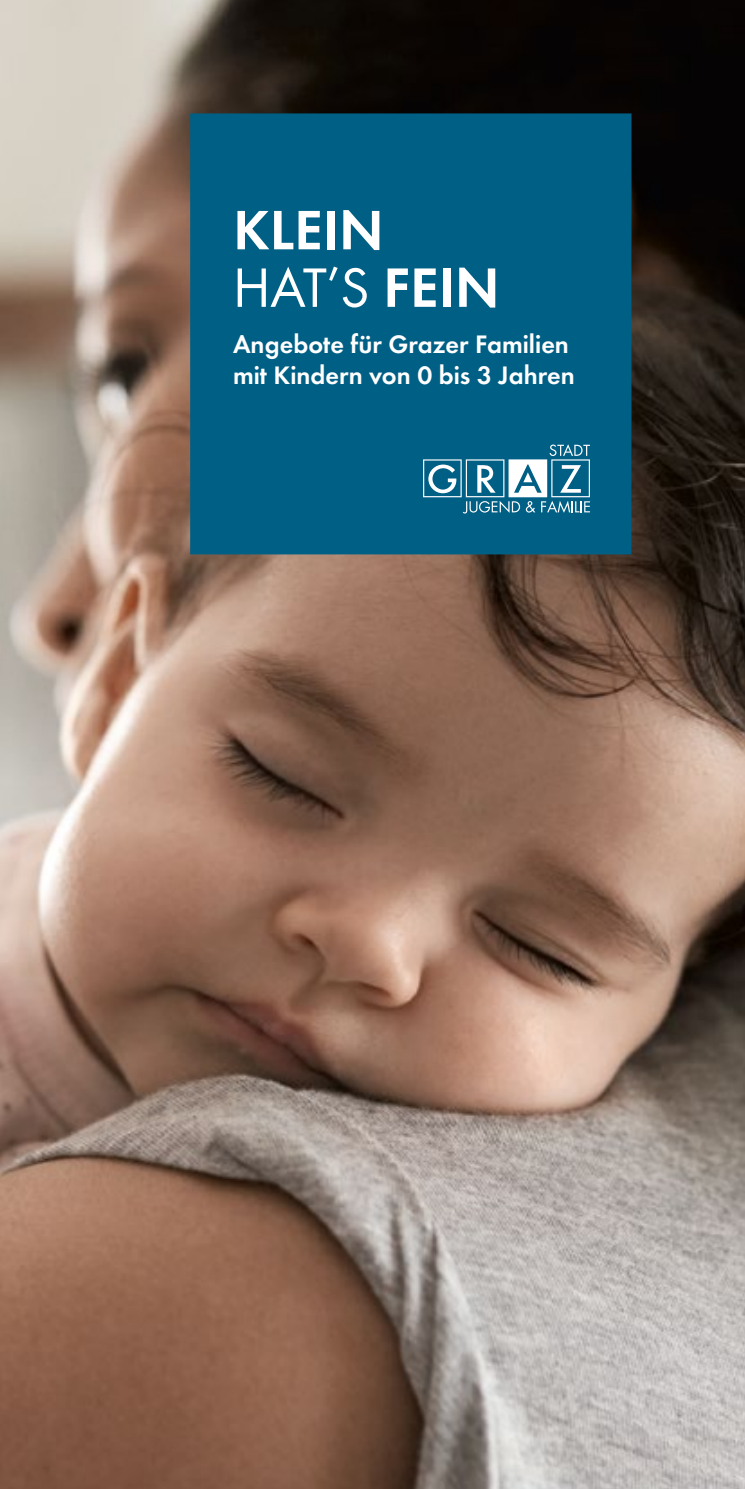
<style>
.page{position:relative;width:745px;height:1489px;background:#fff}
.page>*{position:absolute;margin:0;border:0;box-sizing:border-box;transform-origin:0 0}
.t1{font:57.5px "Futura Boo";color:#fff}
.t2{font:57.5px "Futura Dem";color:#fff}
.t3{font:26.25px/31.5px "Futura Dem";color:#fff}
.s1{font-family:"Futura Dem"}
</style>
<div class="page">
<img style="left:0;top:0;width:744px;height:1488px">
<div style="left:190px;top:113px;width:441px;height:441px;background:#005f85"></div>
<svg style="left:423px;top:444px;width:166px;height:69px"></svg>
<h1 class="t2" style="left:233px;top:188px;width:152px">KLEIN</h1>
<h1 class="t1" style="left:233px;top:248px;width:268px">HAT’S <span class="s1">FEIN</span></h1>
<p class="t3" style="left:233px;top:326px;width:343px">Angebote für Grazer Familien mit Kindern von 0 bis 3 Jahren</p>
</div>
